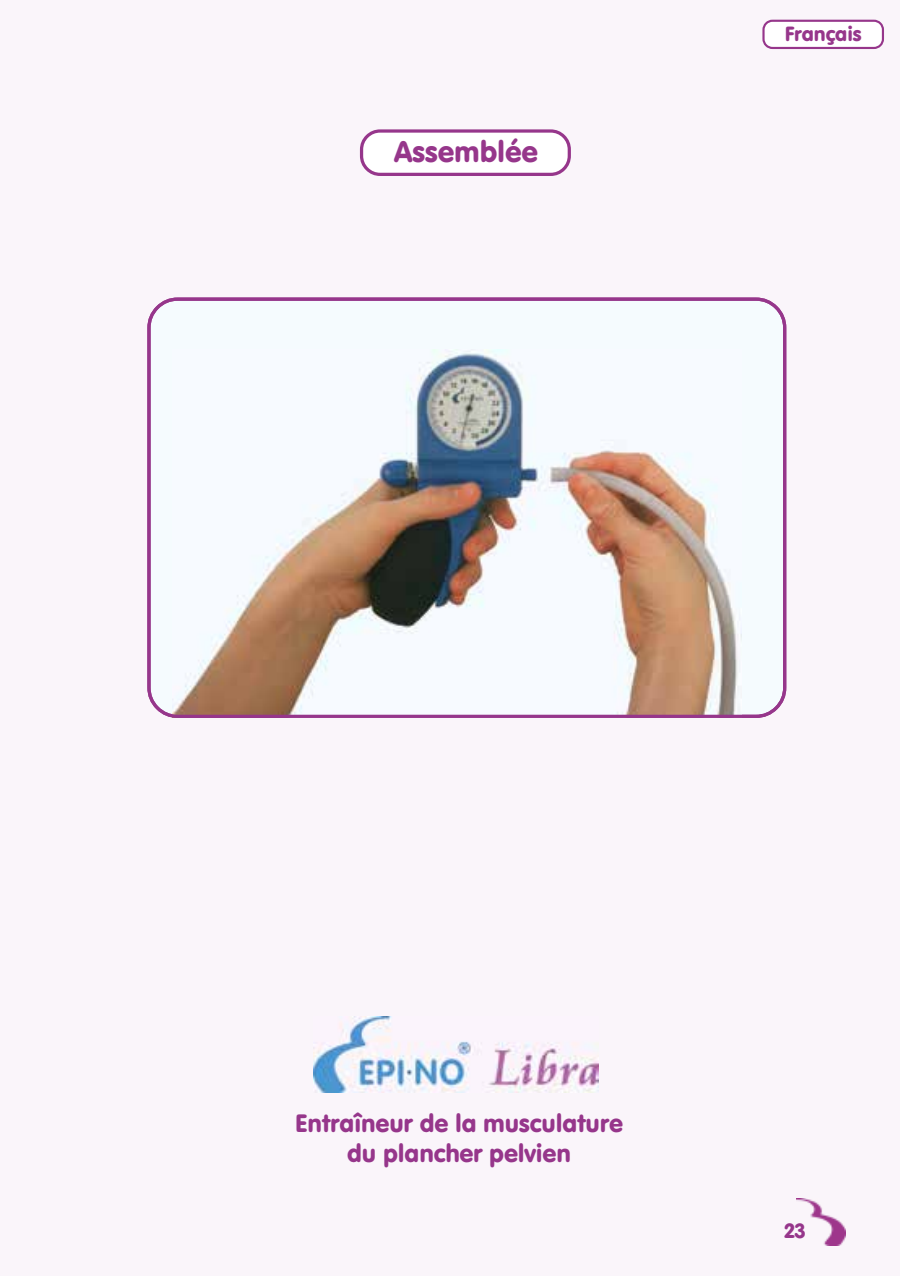
<style>
.page{position:relative;width:900px;height:1276px;background:#fff}
.page>*{position:absolute;margin:0;border:0;box-sizing:border-box;transform-origin:0 0}
.t1{font:29.25px "TTB72 O00";letter-spacing:-.005em;color:#96368b}
.t2{font:24.75px/29.7px "TTB93 O00";letter-spacing:-.005em;color:#96368b;text-align:center}
.t3{font:20.25px "TTB65 O00";letter-spacing:-.005em;color:#96368b}
</style>
<div class="page">
<div style="left:0;top:0;width:899px;height:1276px;background:#faf5fa"></div>
<img style="left:796px;top:1198px;width:49px;height:47px">
<svg style="left:762px;top:19px;width:122px;height:30px"></svg>
<svg style="left:359px;top:129px;width:212px;height:47px"></svg>
<img style="left:313px;top:1016px;width:285px;height:76px">
<img style="left:147px;top:297px;width:640px;height:421px">
<p class="t1" style="left:394px;top:134px;width:145px">Assemblée</p>
<p class="t3" style="left:784px;top:22px;width:78px">Français</p>
<p class="t2" style="left:295px;top:1108px;width:329px">Entraîneur de la musculature du plancher pelvien</p>
<p class="t3" style="left:784px;top:1219px;width:23px">23</p>
</div>
